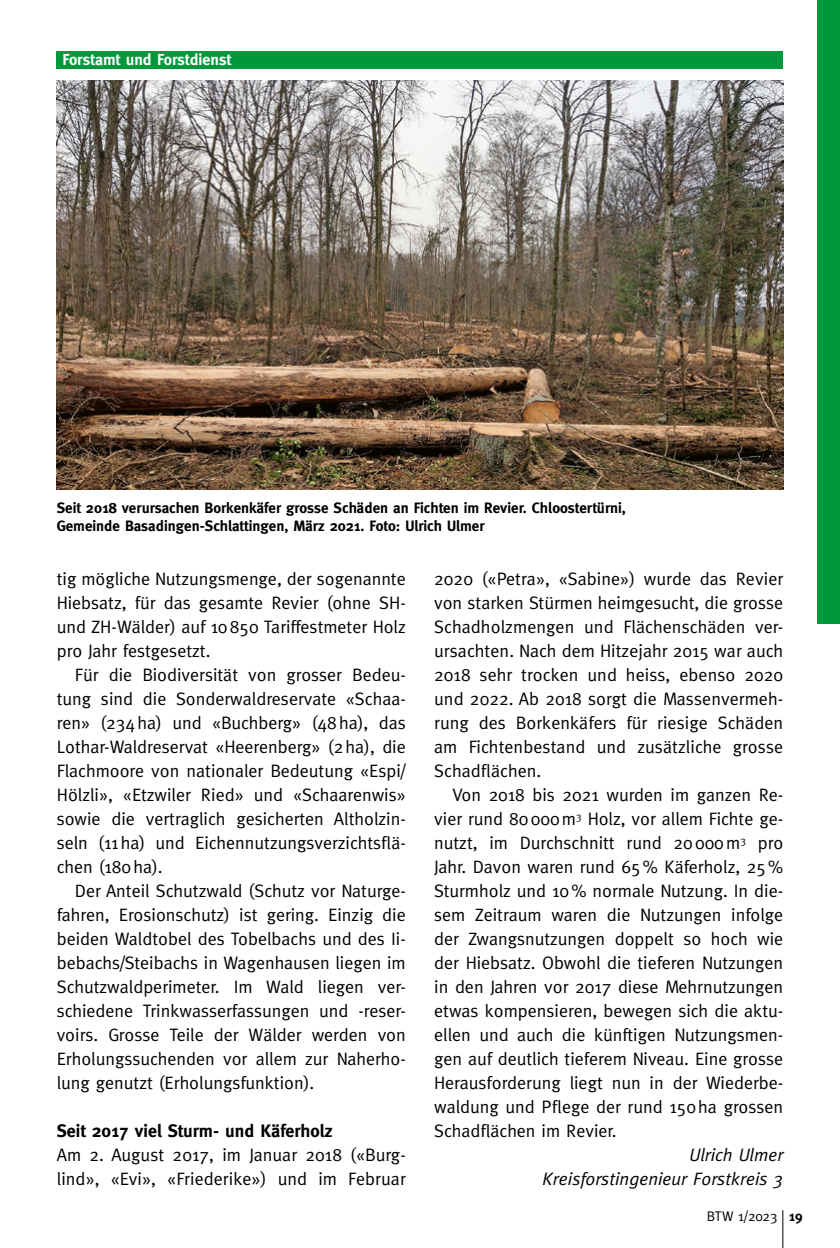
<style>
.page{position:relative;width:840px;height:1248px;background:#fff}
.page>*{position:absolute;margin:0;border:0;box-sizing:border-box;transform-origin:0 0}
.t1{font:18px/24px "Meta";color:#000;text-align:justify}
.t2{font:italic 18px/24px "Meta";color:#000;text-align:right}
.t3{font:700 18px "Meta";color:#000}
.t4{font:700 16px "Meta";color:#fff}
.t5{font:700 15px/18px "Meta";color:#000}
.t6{font:14px "Meta";letter-spacing:-.01em;color:#000}
.s1{font-weight:700}
</style>
<div class="page">
<hr style="left:782px;top:1210px;width:1px;height:37px;background:#000">
<div style="left:816px;top:0;width:23px;height:624px;background:#00983a"></div>
<div style="left:57px;top:51px;width:725px;height:17px;background:#00983a"></div>
<img style="left:57px;top:81px;width:725px;height:408px">
<p class="t4" style="left:62px;top:50px;width:170px">Forstamt und Forstdienst</p>
<p class="t5" style="left:57px;top:499px;width:570px">Seit 2018 verursachen Borkenkäfer grosse Schäden an Fichten im Revier. Chloostertürni,<br>Gemeinde Basadingen-Schlattingen, März 2021. Foto: Ulrich Ulmer</p>
<p class="t1" style="left:57px;top:566px;width:350px">tig mögliche Nutzungsmenge, der sogenannte Hiebsatz, für das gesamte Revier (ohne SH&shy;und ZH-Wälder) auf 10850 Tariffestmeter Holz pro Jahr festgesetzt.</p>
<p class="t1" style="left:57px;top:662px;width:350px;text-indent:18px">Für die Biodiversität von grosser Bedeu&shy;tung sind die Sonderwaldreservate «Schaa&shy;ren» (234ha) und «Buchberg» (48ha), das Lothar-Waldreservat «Heerenberg» (2ha), die Flachmoore von nationaler Bedeutung «Espi/ Hölzli», «Etzwiler Ried» und «Schaarenwis» sowie die vertraglich gesicherten Altholzin&shy;seln (11ha) und Eichennutzungsverzichtsflä&shy;chen (180ha).</p>
<p class="t1" style="left:57px;top:878px;width:350px;text-indent:18px">Der Anteil Schutzwald (Schutz vor Naturge&shy;fahren, Erosionschutz) ist gering. Einzig die beiden Waldtobel des Tobelbachs und des Ii&shy;bebachs/Steibachs in Wagenhausen liegen im Schutzwaldperimeter. Im Wald liegen ver&shy;schiedene Trinkwasserfassungen und -reser&shy;voirs. Grosse Teile der Wälder werden von Erholungssuchenden vor allem zur Naherho&shy;lung genutzt (Erholungsfunktion).</p>
<p class="t3" style="left:57px;top:1120px;width:277px">Seit 2017 viel Sturm- und Käferholz</p>
<p class="t1" style="left:57px;top:1142px;width:350px">Am 2. August 2017, im Januar 2018 («Burg&shy;lind», «Evi», «Friederike») und im Februar</p>
<p class="t1" style="left:434px;top:566px;width:350px">2020 («Petra», «Sabine») wurde das Revier von starken Stürmen heimgesucht, die grosse Schadholzmengen und Flächenschäden ver&shy;ursachten. Nach dem Hitzejahr 2015 war auch 2018 sehr trocken und heiss, ebenso 2020 und 2022. Ab 2018 sorgt die Massenvermeh&shy;rung des Borkenkäfers für riesige Schäden am Fichtenbestand und zusätzliche grosse Schadflächen.</p>
<p class="t1" style="left:434px;top:782px;width:350px;text-indent:18px">Von 2018 bis 2021 wurden im ganzen Re&shy;vier rund 80000m<sup>3</sup> Holz, vor allem Fichte ge&shy;nutzt, im Durchschnitt rund 20000m<sup>3</sup> pro Jahr. Davon waren rund 65% Käferholz, 25% Sturmholz und 10% normale Nutzung. In die&shy;sem Zeitraum waren die Nutzungen infolge der Zwangsnutzungen doppelt so hoch wie der Hiebsatz. Obwohl die tieferen Nutzungen in den Jahren vor 2017 diese Mehrnutzungen etwas kompensieren, bewegen sich die aktu&shy;ellen und auch die künftigen Nutzungsmen&shy;gen auf deutlich tieferem Niveau. Eine grosse Herausforderung liegt nun in der Wiederbe&shy;waldung und Pflege der rund 150ha grossen Schadflächen im Revier.</p>
<p class="t2" style="left:542px;top:1142px;width:242px">Ulrich Ulmer<br>Kreisforstingenieur Forstkreis 3</p>
<p class="t6" style="left:706px;top:1208px;width:97px">BTW 1/2023 <span class="s1">19</span></p>
</div>
